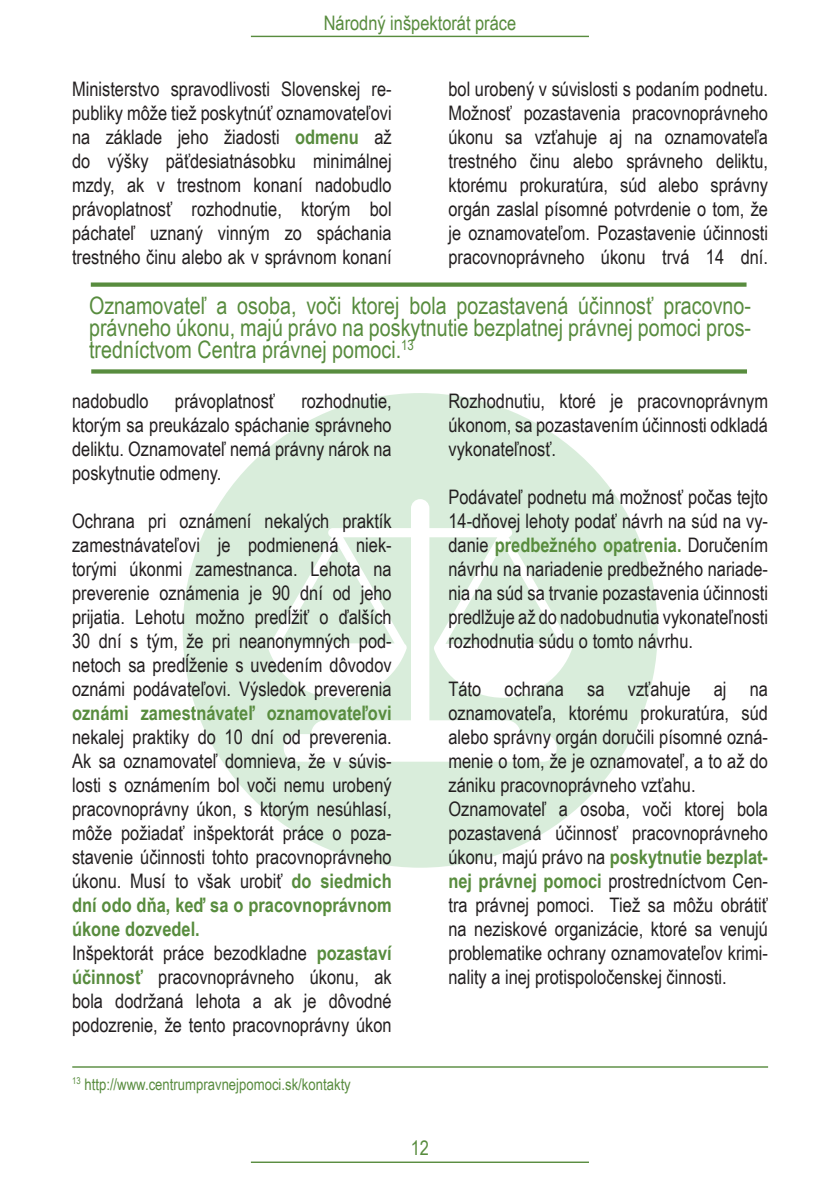
<style>
.page{position:relative;width:840px;height:1191px;background:#fff}
.page>*{position:absolute;margin:0;border:0;box-sizing:border-box;transform-origin:0 0}
.t1{font:24px/22px "Arial Narrow";color:#588c3e;text-align:justify}
.t2{font:20px/24px "Arial Narrow";color:#231f20;text-align:justify}
.t3{font:20px "Arial Narrow";color:#588c3e}
.t4{font:16px "Arial Narrow";color:#588c3e}
.s1{font-weight:700;color:#588c3e}
</style>
<div class="page">
<svg style="left:182px;top:393px;width:475px;height:474px;fill:#d9eddb"></svg>
<hr style="left:72px;top:1066px;width:695px;height:1px;background:#588c3e">
<hr style="left:251px;top:36px;width:337px;height:1px;background:#588c3e">
<hr style="left:251px;top:1161px;width:337px;height:2px;background:#588c3e">
<div style="left:91px;top:282px;width:655px;height:5px;background:#588c3e"></div>
<svg style="left:91px;top:369px;width:655px;height:4px;background:#66964e"></svg>
<p class="t3" style="left:323px;top:8px;width:194px">Národný inšpektorát práce</p>
<p class="t2" style="left:72px;top:76px;width:321px">Ministerstvo spravodlivosti Slovenskej re&shy;publiky môže tiež poskytnúť oznamovateľovi na základe jeho žiadosti <span class="s1">odmenu</span> až do výšky päťdesiatnásobku minimálnej mzdy, ak v trestnom konaní nadobudlo právoplatnosť rozhodnutie, ktorým bol páchateľ uznaný vinným zo spáchania trestného činu alebo ak v správnom konaní</p>
<p class="t2" style="left:448px;top:76px;width:321px">bol urobený v súvislosti s podaním podnetu.<br>Možnosť pozastavenia pracovnoprávneho úkonu sa vzťahuje aj na oznamovateľa trestného činu alebo správneho deliktu, ktorému prokuratúra, súd alebo správny orgán zaslal písomné potvrdenie o tom, že je oznamovateľom. Pozastavenie účinnosti pracovnoprávneho úkonu trvá 14 dní.</p>
<p class="t1" style="left:89px;top:293px;width:663px">Oznamovateľ a osoba, voči ktorej bola pozastavená účinnosť pracovno&shy;právneho úkonu, majú právo na poskytnutie bezplatnej právnej pomoci pros&shy;tredníctvom Centra právnej pomoci.<sup>13</sup></p>
<p class="t2" style="left:72px;top:388px;width:78px">nadobudlo</p>
<p class="t2" style="left:175px;top:388px;width:102px">právoplatnosť</p>
<p class="t2" style="left:72px;top:388px;width:321px;text-indent:229px">rozhodnutie, ktorým sa preukázalo spáchanie správneho deliktu. Oznamovateľ nemá právny nárok na poskytnutie odmeny.</p>
<p class="t2" style="left:72px;top:508px;width:321px">Ochrana pri oznámení nekalých praktík zamestnávateľovi je podmienená niek&shy;torými úkonmi zamestnanca. Lehota na preverenie oznámenia je 90 dní od jeho prijatia. Lehotu možno predĺžiť o ďalších 30 dní s tým, že pri neanonymných pod&shy;netoch sa predĺženie s uvedením dôvodov oznámi podávateľovi. Výsledok preverenia <span class="s1">oznámi zamestnávateľ oznamovateľovi </span>nekalej praktiky do 10 dní od preverenia.<br>Ak sa oznamovateľ domnieva, že v súvis&shy;losti s oznámením bol voči nemu urobený pracovnoprávny úkon, s ktorým nesúhlasí, môže požiadať inšpektorát práce o poza&shy;stavenie účinnosti tohto pracovnoprávneho úkonu. Musí to však urobiť <span class="s1">do siedmich dní odo dňa, keď sa o pracovnoprávnom úkone dozvedel.</span></p>
<p class="t2" style="left:72px;top:940px;width:321px">Inšpektorát práce bezodkladne <span class="s1">pozastaví účinnosť</span> pracovnoprávneho úkonu, ak bola dodržaná lehota a ak je dôvodné podozrenie, že tento pracovnoprávny úkon</p>
<p class="t4" style="left:72px;top:1072px;width:280px"><sup>13</sup> http://www.centrumpravnejpomoci.sk/kontakty</p>
<p class="t2" style="left:448px;top:388px;width:321px">Rozhodnutiu, ktoré je pracovnoprávnym úkonom, sa pozastavením účinnosti odkladá vykonateľnosť.</p>
<p class="t2" style="left:448px;top:484px;width:321px">Podávateľ podnetu má možnosť počas tejto 14-dňovej lehoty podať návrh na súd na vy&shy;danie <span class="s1">predbežného opatrenia.</span> Doručením návrhu na nariadenie predbežného nariade&shy;nia na súd sa trvanie pozastavenia účinnosti predlžuje až do nadobudnutia vykonateľnosti rozhodnutia súdu o tomto návrhu.</p>
<p class="t2" style="left:448px;top:676px;width:321px">Táto ochrana sa vzťahuje aj na oznamovateľa, ktorému prokuratúra, súd alebo správny orgán doručili písomné ozná&shy;menie o tom, že je oznamovateľ, a to až do zániku pracovnoprávneho vzťahu.</p>
<p class="t2" style="left:448px;top:796px;width:321px">Oznamovateľ a osoba, voči ktorej bola pozastavená účinnosť pracovnoprávneho úkonu, majú právo na <span class="s1">poskytnutie bezplat&shy;nej právnej pomoci</span> prostredníctvom Cen&shy;tra právnej pomoci. Tiež sa môžu obrátiť na neziskové organizácie, ktoré sa venujú problematike ochrany oznamovateľov krimi&shy;nality a inej protispoločenskej činnosti.</p>
<p class="t3" style="left:410px;top:1132px;width:20px">12</p>
</div>
